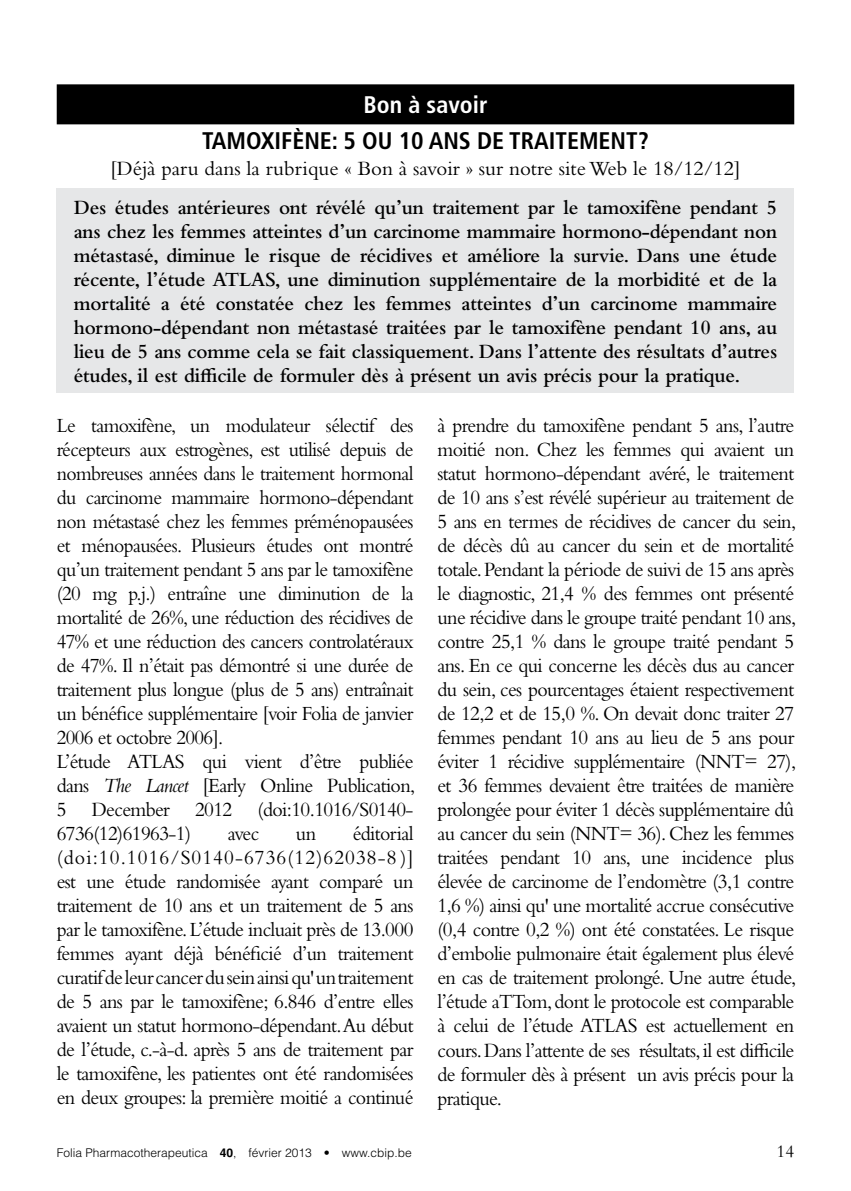
<style>
.page{position:relative;width:851px;height:1191px;background:#fff}
.page>*{position:absolute;margin:0;border:0;box-sizing:border-box;transform-origin:0 0}
.t1{font:700 condensed 24px "Frutiger LT Std";color:#000}
.t2{font:700 condensed 24px "Frutiger LT Std";color:#fff}
.t3{font:21px/24px "Bembo Std";letter-spacing:-.03em;color:#000;text-align:justify;scale:.95 1}
.t4{font:21px/24px "Bembo Std";letter-spacing:-.03em;color:#000;scale:.94 1}
.t5{font:600 21px/24px "Bembo Std";letter-spacing:-.01em;color:#000;text-align:justify}
.t6{font:21px "Bembo Std";color:#000}
.t7{font:18px "Bembo Std";color:#000}
.t8{font:300 12px "Helvetica LT Std";color:#000}
.s1{font-style:italic}
.s2{font-weight:700}
</style>
<div class="page">
<div style="left:57px;top:84px;width:737px;height:40px;background:#000"></div>
<div style="left:57px;top:189px;width:737px;height:204px;background:#e6e7e8"></div>
<p class="t2" style="left:363px;top:90px;width:126px">BON À SAVOIR</p>
<p class="t1" style="left:202px;top:126px;width:448px">TAMOXIFÈNE: 5 OU 10 ANS DE TRAITEMENT?</p>
<p class="t6" style="left:110px;top:156px;width:631px">[Déjà paru dans la rubrique « Bon à savoir » sur notre site Web le 18/12/12]</p>
<p class="t5" style="left:74px;top:195px;width:705px">Des études antérieures ont révélé qu’un traitement par le tamoxifène pendant 5 ans chez les femmes atteintes d’un carcinome mammaire hormono-dépendant non métastasé, diminue le risque de récidives et améliore la survie. Dans une étude récente, l’étude ATLAS, une diminution supplémentaire de la morbidité et de la mortalité a été constatée chez les femmes atteintes d’un carcinome mammaire hormono-dépendant non métastasé traitées par le tamoxifène pendant 10 ans, au lieu de 5 ans comme cela se fait classiquement. Dans l’attente des résultats d’autres études, il est difficile de formuler dès à présent un avis précis pour la pratique.</p>
<p class="t4" style="left:57px;top:413px;width:383px">Le tamoxifène, un modulateur sélectif des récepteurs aux estrogènes, est utilisé depuis de nombreuses années dans le traitement hormonal du carcinome mammaire hormono-dépendant non métastasé chez les femmes préménopausées et ménopausées. Plusieurs études ont montré qu’un traitement pendant 5 ans par le tamoxifène (20 mg p.j.) entraîne une diminution de la mortalité de 26%, une réduction des récidives de 47% et une réduction des cancers controlatéraux de 47%. Il n’était pas démontré si une durée de traitement plus longue (plus de 5 ans) entraînait un bénéfice supplémentaire [voir Folia de janvier 2006 et octobre 2006].<br>L’étude ATLAS qui vient d’être publiée dans <span class="s1">The Lancet</span> [Early Online Publication, 5 December 2012 (doi:10.1016/S0140- 6736(12)61963-1)</p>
<p class="t3" style="left:437px;top:413px;width:379px">à prendre du tamoxifène pendant 5 ans, l’autre moitié non. Chez les femmes qui avaient un statut hormono-dépendant avéré, le traitement de 10 ans s’est révélé supérieur au traitement de 5 ans en termes de récidives de cancer du sein, de décès dû au cancer du sein et de mortalité totale. Pendant la période de suivi de 15 ans après le diagnostic, 21,4 % des femmes ont présenté une récidive dans le groupe traité pendant 10 ans, contre 25,1 % dans le groupe traité pendant 5 ans. En ce qui concerne les décès dus au cancer du sein, ces pourcentages étaient respectivement de 12,2 et de 15,0 %. On devait donc traiter 27 femmes pendant 10 ans au lieu de 5 ans pour éviter 1 récidive supplémentaire (NNT= 27), et 36 femmes devaient être traitées de manière prolongée pour éviter 1 décès supplémentaire dû au cancer du sein (NNT= 36). Chez les femmes traitées pendant 10 ans, une incidence plus élevée de carcinome de l’endomètre (3,1 contre 1,6 %) ainsi qu' une mortalité accrue consécutive (0,4 contre 0,2 %) ont été constatées. Le risque d’embolie pulmonaire était également plus élevé en cas de traitement prolongé. Une autre étude, l’étude aTTom, dont le protocole est comparable à celui de l’étude ATLAS est actuellement en cours. Dans l’attente de ses résultats, il est difficile de formuler dès à présent un avis précis pour la pratique.</p>
<p class="t3" style="left:57px;top:821px;width:377px;text-indent:296px">éditorial (doi:10.1016/S0140-6736(12)62038-8 )] est une étude randomisée ayant comparé un traitement de 10 ans et un traitement de 5 ans par le tamoxifène. L’étude incluait près de 13.000 femmes ayant déjà bénéficié d’un traitement curatif de leur cancer du sein ainsi qu' un traitement de 5 ans par le tamoxifène; 6.846 d’entre elles avaient un statut hormono-dépendant. Au début de l’étude, c.-à-d. après 5 ans de traitement par le tamoxifène, les patientes ont été randomisées en deux groupes: la première moitié a continué</p>
<p class="t3" style="left:228px;top:821px;width:35px">avec</p>
<p class="t3" style="left:296px;top:821px;width:23px">un</p>
<p class="t8" style="left:57px;top:1145px;width:356px">Folia Pharmacotherapeutica <span class="s2">40</span>, février 2013 • www.cbip.be</p>
<p class="t7" style="left:776px;top:1140px;width:19px">14</p>
</div>
